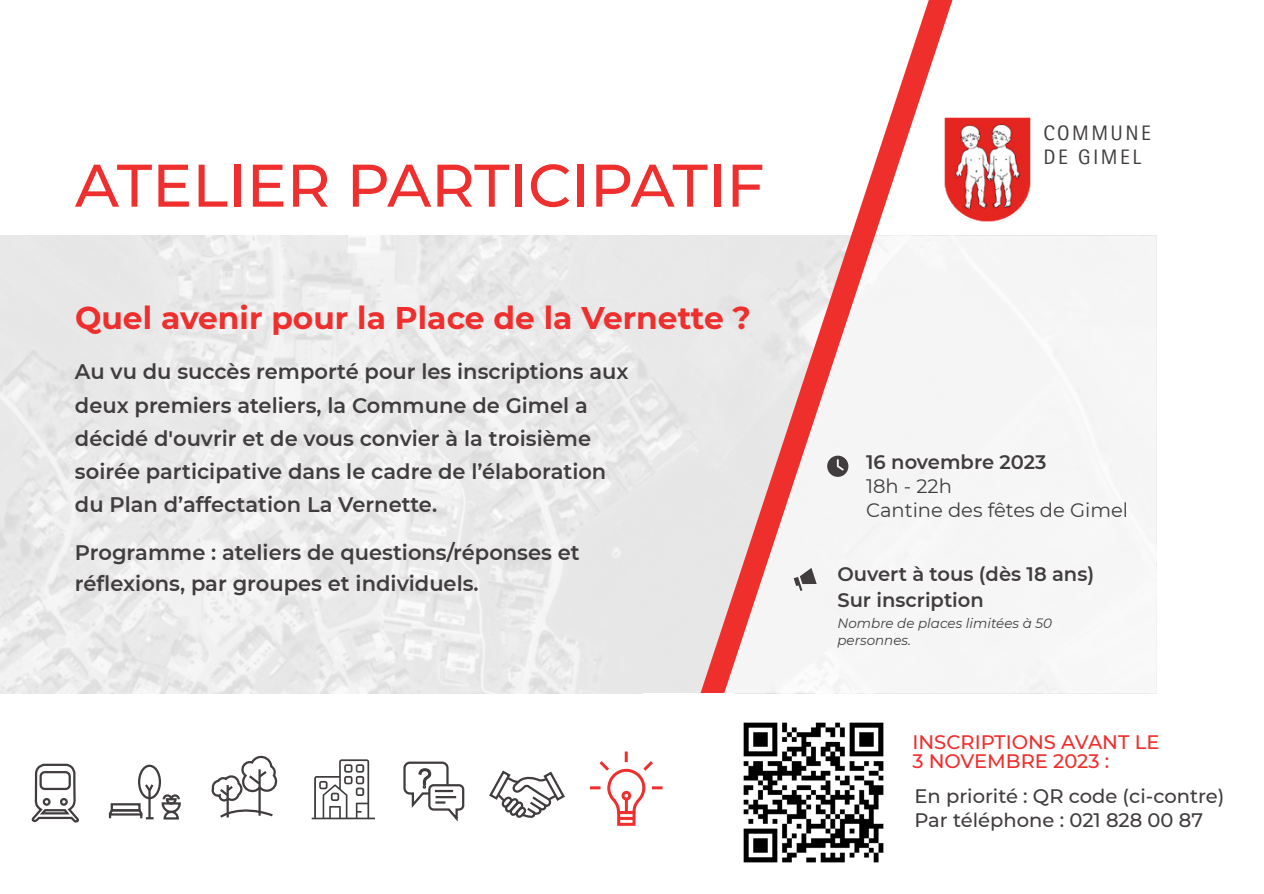
<style>
.page{position:relative;width:1264px;height:894px;background:#fff}
.page>*{position:absolute;margin:0;border:0;box-sizing:border-box;transform-origin:0 0}
.t1{font:500 60px "Montserrat";color:#ee2f2d}
.t2{font:700 31.35px "Montserrat";color:#ee2f2d}
.t3{font:600 21px/33px "Montserrat";color:#413d3e}
.t4{font:21px/24px "Gil";letter-spacing:.115em;color:#413d3e}
.t5{font:500 19.5px/24px "Montserrat";color:#413d3e}
.t6{font:600 19.5px/25.5px "Montserrat";color:#413d3e}
.t7{font:500 19.5px/19.5px "Montserrat";color:#ee2f2d}
.t8{font:19.5px/24px "Montserrat";color:#413d3e}
.t9{font:italic 13.5px/17px "Montserrat";color:#413d3e}
</style>
<div class="page">
<img style="left:743px;top:747px;width:141px;height:116px">
<div style="left:982px;top:236px;width:174px;height:456px;background:#f6f6f6"></div>
<svg style="left:675px;top:0;width:307px;height:747px"></svg>
<div style="left:643px;top:692px;width:92px;height:41px;background:#fff"></div>
<svg style="left:590px;top:751px;width:72px;height:64px"></svg>
<div style="left:617px;top:810px;width:18px;height:15px;border:3px solid #ee2f2d"></div>
<hr style="left:625px;top:798px;width:3px;height:14px;background:#ee2f2d">
<div style="left:621px;top:790px;width:10px;height:10px;border:3px solid #ee2f2d;border-radius:50%"></div>
<hr style="left:618px;top:816px;width:15px;height:3px;background:#ee2f2d">
<svg style="left:31px;top:763px;width:48px;height:60px"></svg>
<div style="left:138px;top:764px;width:23px;height:35px;border:2px solid #413d3e;border-radius:50%"></div>
<svg style="left:108px;top:781px;width:73px;height:39px"></svg>
<svg style="left:211px;top:755px;width:66px;height:63px"></svg>
<svg style="left:403px;top:761px;width:62px;height:61px"></svg>
<svg style="left:489px;top:770px;width:76px;height:48px"></svg>
<svg style="left:312px;top:759px;width:63px;height:60px"></svg>
<img style="left:942px;top:115px;width:89px;height:109px">
<h1 class="t1" style="left:75px;top:148px;width:691px">ATELIER PARTICIPATIF</h1>
<h2 class="t2" style="left:75px;top:298px;width:677px">Quel avenir pour la Place de la Vernette ?</h2>
<p class="t3" style="left:75px;top:355px;width:555px">Au vu du succès remporté pour les inscriptions aux deux premiers ateliers, la Commune de Gimel a décidé d'ouvrir et de vous convier à la troisième soirée participative dans le cadre de l’élaboration du Plan d’affectation La Vernette.</p>
<p class="t3" style="left:75px;top:536px;width:506px;line-height:31.5px">Programme : ateliers de questions/réponses et réflexions, par groupes et individuels.</p>
<p class="t4" style="left:1043px;top:123px;width:109px">COMMUNE<br>DE GIMEL</p>
<p class="t6" style="left:866px;top:449px;width:182px">16 novembre 2023</p>
<p class="t8" style="left:866px;top:474px;width:263px">18h - 22h<br>Cantine des fêtes de Gimel</p>
<p class="t6" style="left:837px;top:561px;width:258px">Ouvert à tous (dès 18 ans)<br>Sur inscription</p>
<p class="t9" style="left:837px;top:614px;width:216px">Nombre de places limitées à 50 personnes.</p>
<p class="t7" style="left:912px;top:731px;width:248px">INSCRIPTIONS AVANT LE<br>3 NOVEMBRE 2023 :</p>
<p class="t5" style="left:914px;top:784px;width:311px">En priorité : QR code (ci-contre)<br>Par téléphone : 021 828 00 87</p>
</div>
